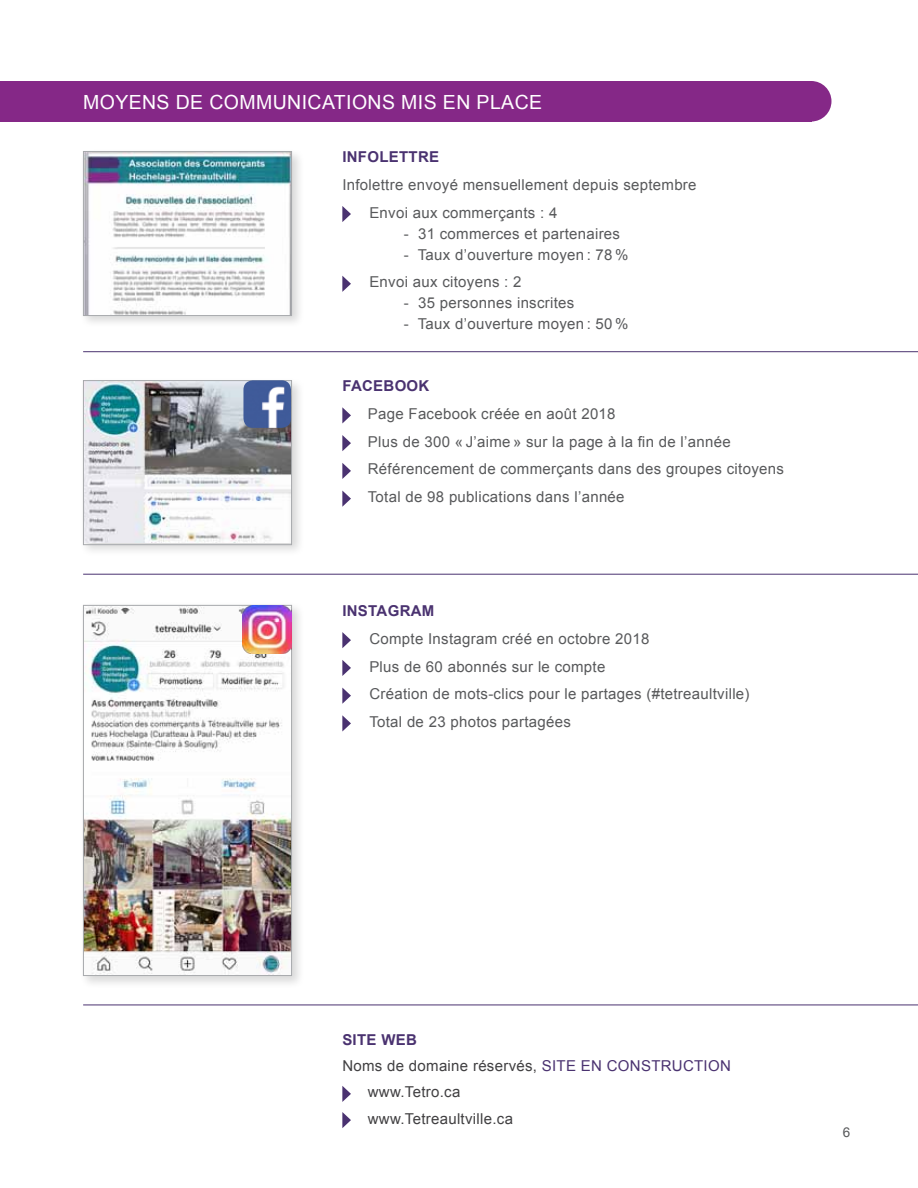
<style>
.page{position:relative;width:918px;height:1188px;background:#fff}
.page>*{position:absolute;margin:0;border:0;box-sizing:border-box;transform-origin:0 0}
.t1{font:19.5px "Arial";letter-spacing:.02em;color:#fff}
.t2{font:15px/27.8px "Arial";letter-spacing:.02em;color:#58595b}
.t3{font:15px "Arial";letter-spacing:.02em;color:#414042}
.t4{font:700 15px "Arial";letter-spacing:.02em;color:#4a3270}
.t5{font:13.5px "Arial";color:#58595b}
.s1{color:#4a3270}
</style>
<div class="page">
<svg style="left:342px;top:407px;width:9px;height:16px"></svg>
<svg style="left:342px;top:435px;width:9px;height:16px"></svg>
<svg style="left:342px;top:463px;width:9px;height:16px"></svg>
<svg style="left:342px;top:491px;width:9px;height:16px"></svg>
<svg style="left:342px;top:632px;width:9px;height:16px"></svg>
<svg style="left:342px;top:660px;width:9px;height:16px"></svg>
<svg style="left:342px;top:688px;width:9px;height:16px"></svg>
<svg style="left:342px;top:715px;width:9px;height:17px"></svg>
<svg style="left:342px;top:1086px;width:9px;height:16px"></svg>
<svg style="left:342px;top:1112px;width:9px;height:16px"></svg>
<div style="left:0;top:81px;width:811px;height:41px;background:#852887"></div>
<div style="left:791px;top:81px;width:40px;height:41px;background:#852887;border-radius:50%"></div>
<div style="left:80px;top:602px;width:225px;height:387px;background:#000;opacity:.15"></div>
<img style="left:85px;top:607px;width:205px;height:367px">
<div style="left:83px;top:605px;width:209px;height:371px;border:1px solid #a7a9ac"></div>
<svg style="left:342px;top:206px;width:9px;height:16px"></svg>
<svg style="left:342px;top:276px;width:9px;height:16px"></svg>
<div style="left:80px;top:148px;width:225px;height:181px;background:#000;opacity:.15"></div>
<img style="left:85px;top:153px;width:205px;height:161px">
<div style="left:83px;top:151px;width:209px;height:165px;border:1px solid #a7a9ac"></div>
<div style="left:80px;top:377px;width:225px;height:181px;background:#000;opacity:.15"></div>
<img style="left:85px;top:382px;width:205px;height:161px">
<div style="left:83px;top:380px;width:209px;height:165px;border:1px solid #a7a9ac"></div>
<hr style="left:83px;top:574px;width:835px;height:1px;background:#4a3270">
<hr style="left:83px;top:1005px;width:835px;height:1px;background:#4a3270">
<hr style="left:83px;top:351px;width:835px;height:1px;background:#4a3270">
<img style="left:243px;top:380px;width:48px;height:48px">
<img style="left:242px;top:605px;width:49px;height:49px">
<h1 class="t1" style="left:83px;top:89px;width:460px">Moyens de comm un ications mis en place</h1>
<p class="t4" style="left:342px;top:147px;width:98px">INFOLETTRE</p>
<p class="t2" style="left:369px;top:171px;width:329px;text-indent:-27px">I nfolettre envoyé mensuellement depuis septembre<br>Envoi aux commerçants : 4</p>
<p class="t2" style="left:404px;top:220px;width:218px">- 31 commerces et partenaires</p>
<p class="t2" style="left:369px;top:241px;width:261px;text-indent:34px">- Taux d’ouverture moyen : 78 %<br>Envoi aux citoyens : 2</p>
<p class="t2" style="left:404px;top:289px;width:172px">- 35 personnes inscrites</p>
<p class="t2" style="left:404px;top:310px;width:226px">- Taux d’ouverture moyen : 50 %</p>
<p class="t4" style="left:342px;top:376px;width:11px">FAC</p>
<p class="t4" style="left:373px;top:376px;width:58px">EBOOK</p>
<p class="t2" style="left:368px;top:400px;width:418px">Page Facebook créée en août 2018<br>Plus de 300 « J’aime » sur la page à la fin de l’année Référencement de commerçants dans des groupes citoyens Total de 98 publications dans l’année</p>
<p class="t4" style="left:342px;top:601px;width:94px">INSTAGRAM</p>
<p class="t2" style="left:369px;top:625px;width:382px">Compte I nstagram créé en octobre 2018<br>Plus de 60 abonnés sur le compte<br>Création de mots-clics pour le partages (#tetreaultville)<br>Total de 23 photos partagées</p>
<p class="t4" style="left:342px;top:1030px;width:76px">SITE WEB</p>
<p class="t3" style="left:342px;top:1056px;width:388px">Noms de domaine réservés, <span class="s1">site en construction</span></p>
<p class="t3" style="left:368px;top:1082px;width:94px">www.Tetro.ca</p>
<p class="t3" style="left:368px;top:1109px;width:147px">www.Tetreaultville.ca</p>
<p class="t5" style="left:843px;top:1124px;width:9px">6</p>
</div>
